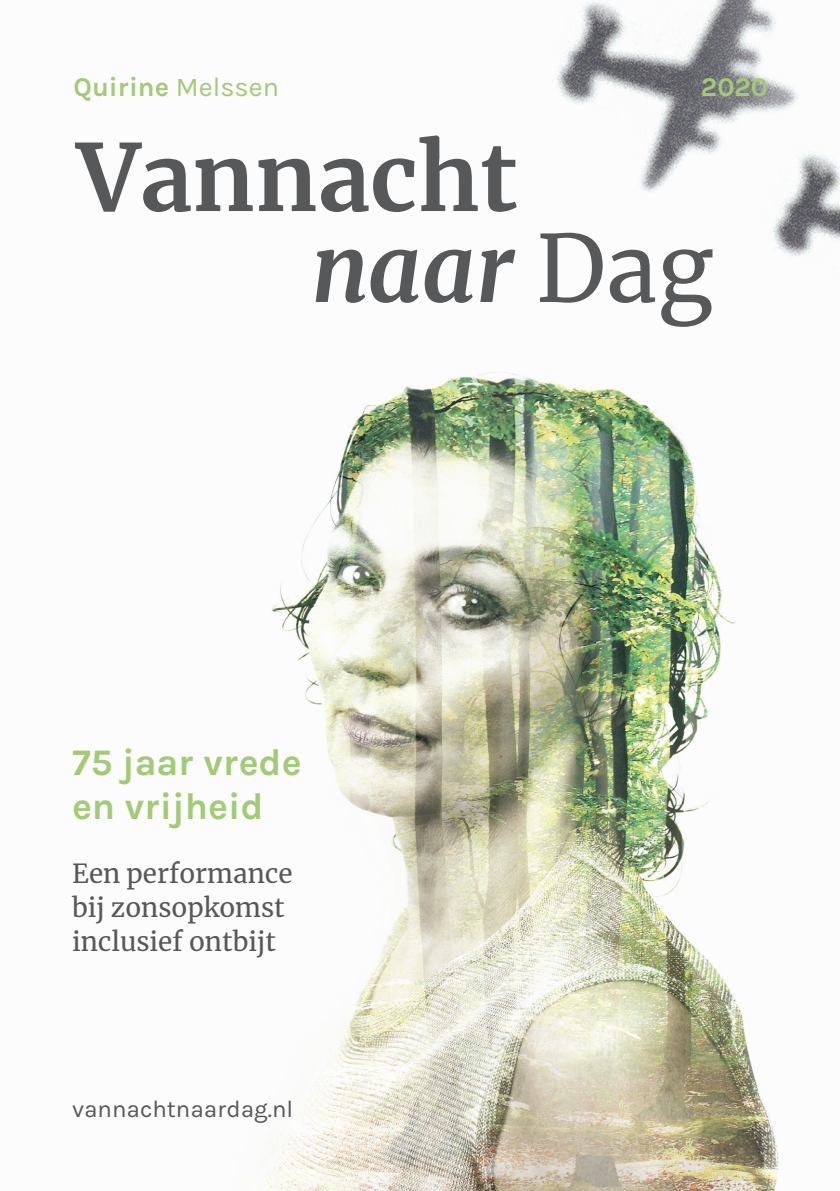
<style>
.page{position:relative;width:840px;height:1191px;background:#fff}
.page>*{position:absolute;margin:0;border:0;box-sizing:border-box;transform-origin:0 0}
.t1{font:700 92.2px "Merriweather";color:#57585a}
.t2{font:italic 700 92.2px "Merriweather";color:#57585a}
.t3{font:700 37.6px "Karla";color:#a3ca78}
.t4{font:700 27px "Karla";color:#a3ca78}
.t5{font:26px "Merriweather";color:#57585a}
.t6{font:24px "Karla";color:#57585a}
.s1{font-weight:400}
.s2{font-weight:400;font-style:normal}
</style>
<div class="page">
<img style="left:249px;top:0;width:590px;height:1191px">
<div style="left:371px;top:137px;width:207px;height:201px;background:#fcfcfc"></div>
<p class="t4" style="left:73px;top:71px;width:207px">Quirine <span class="s1">Melssen</span></p>
<p class="t4" style="left:700px;top:71px;width:68px">2020</p>
<p class="t1" style="left:77px;top:114px;width:442px">Vannacht</p>
<p class="t2" style="left:311px;top:205px;width:403px">naar <span class="s2">Dag</span></p>
<p class="t3" style="left:72px;top:740px;width:231px">75 jaar vrede</p>
<p class="t3" style="left:72px;top:784px;width:193px">en vrijheid</p>
<p class="t5" style="left:72px;top:856px;width:222px">Een performance</p>
<p class="t5" style="left:72px;top:890px;width:214px">bij zonsopkomst</p>
<p class="t5" style="left:72px;top:924px;width:205px">inclusief ontbijt</p>
<p class="t6" style="left:72px;top:1095px;width:223px">vannachtnaardag.nl</p>
</div>
